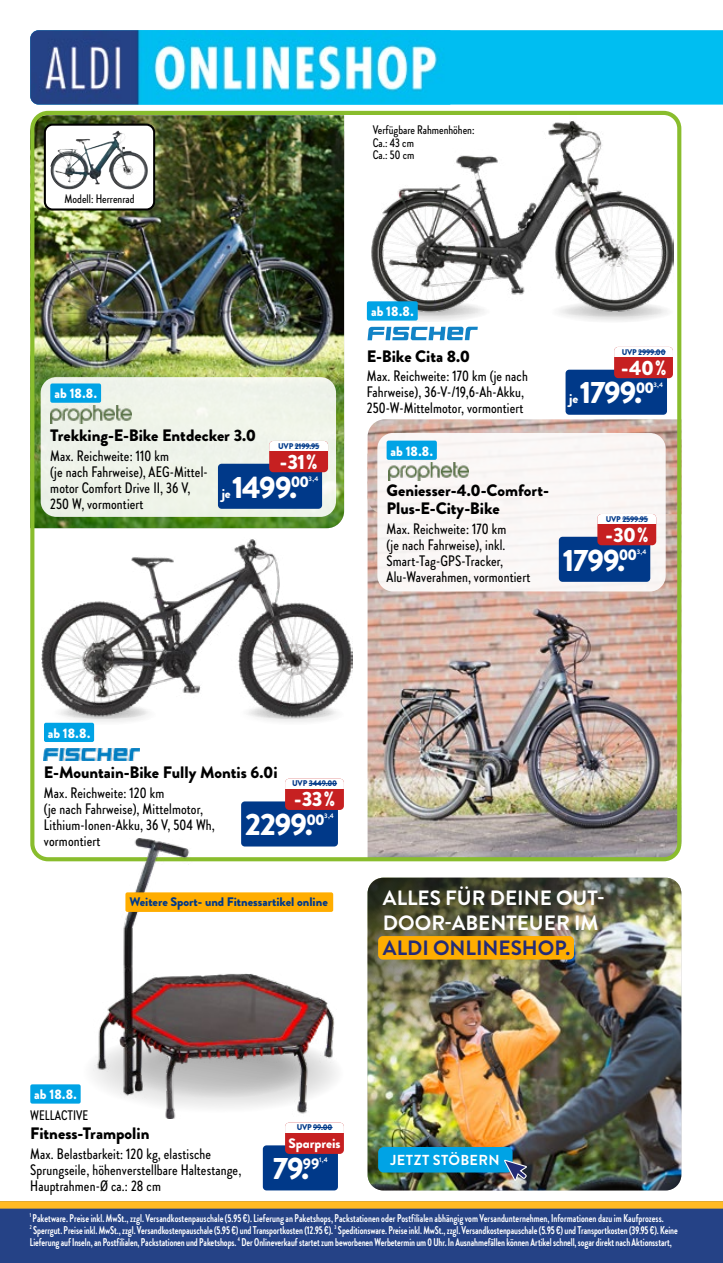
<style>
.page{position:relative;width:723px;height:1263px;background:#fff}
.page>*{position:absolute;margin:0;border:0;box-sizing:border-box;transform-origin:0 0}
.t1{font:900 30.9px "Brandon Grotesque";letter-spacing:-.035em;color:#fff}
.t2{font:700 20.7px/24.9px "Brandon Grotesque";color:#fff}
.t3{font:900 20.7px "Brandon Grotesque";letter-spacing:-.03em;color:#fff}
.t4{font:700 20.7px "Brandon Grotesque";color:#242b76}
.t5{font:900 16.5px/18.6px "Brandon Grotesque";color:#000}
.t6{font:500 15.15px/15.9px "Brandon Grotesque Cond";letter-spacing:.01em;color:#000}
.t7{font:700 14.55px "Brandon Grotesque";letter-spacing:.025em;color:#fff}
.t8{font:900 13.8px "Brandon Grotesque";letter-spacing:.005em;color:#fff;scale:.95 1}
.t9{font:500 13.8px "Brandon Grotesque Cond";color:#000}
.t10{font:900 13.65px "Brandon Grotesque";color:#fff}
.t11{font:900 13.2px "Brandon Grotesque";color:#fff}
.t12{font:500 12.45px/12.5px "Brandon Grotesque Cond";color:#000}
.t13{font:900 12.45px "Brandon Grotesque";color:#003989}
.t14{font:700 11.25px/12px "Brandon Grotesque Cond";letter-spacing:-.005em;color:#fff;scale:.9 1}
.t15{font:700 11.1px/12.5px "Brandon Grotesque Cond";color:#fff;scale:.9 1}
.t16{font:900 8.25px "Brandon Grotesque";letter-spacing:-.02em;color:#003989;scale:.95 1}
.t17{font:700 6.6px "Brandon Grotesque";color:#fff}
</style>
<div class="page">
<div style="left:0;top:1201px;width:723px;height:62px;background:#254286"></div>
<div style="left:450px;top:30px;width:273px;height:75px;background:#00bef1"></div>
<img style="left:30px;top:30px;width:420px;height:75px">
<div style="left:0;top:1201px;width:723px;height:7px;background:#ffba24"></div>
<img style="left:367px;top:878px;width:314px;height:312px">
<img style="left:367px;top:878px;width:314px;height:189px;border-radius:16px">
<div style="left:378px;top:1147px;width:134px;height:25px;background:#00a3e5;border-radius:5px"></div>
<svg style="left:503px;top:1159px;width:25px;height:27px"></svg>
<div style="left:378px;top:936px;width:196px;height:23px;background:#ffad00;border-radius:5px"></div>
<img style="left:367px;top:514px;width:314px;height:342px">
<img style="left:367px;top:419px;width:309px;height:95px">
<div style="left:377px;top:433px;width:289px;height:158px;background:#faf7f6;border-radius:16px"></div>
<img style="left:41px;top:539px;width:311px;height:199px">
<img style="left:35px;top:210px;width:309px;height:165px">
<img style="left:35px;top:375px;width:309px;height:153px">
<img style="left:35px;top:116px;width:309px;height:94px">
<div style="left:41px;top:377px;width:295px;height:140px;background:#eef3e9;border-radius:16px"></div>
<div style="left:30px;top:111px;width:651px;height:750px;border:4px solid #89bd2d;border-radius:16px"></div>
<svg style="left:367px;top:300px;width:124px;height:22px"></svg>
<svg style="left:549px;top:301px;width:125px;height:22px"></svg>
<img style="left:371px;top:114px;width:303px;height:201px">
<img style="left:76px;top:838px;width:268px;height:281px">
<div style="left:50px;top:383px;width:51px;height:20px;background:#00a3e5;border-radius:2px"></div>
<div style="left:44px;top:723px;width:50px;height:19px;background:#00a3e5;border-radius:2px"></div>
<div style="left:241px;top:801px;width:97px;height:45px;background:#003989;border-radius:4px"></div>
<div style="left:285px;top:779px;width:59px;height:31px;background:#c62021;border-radius:4px"></div>
<div style="left:285px;top:779px;width:59px;height:9px;background:#fff"></div>
<svg style="left:309px;top:783px;width:28px;height:1px"></svg>
<div style="left:30px;top:1084px;width:51px;height:19px;background:#00a3e5;border-radius:2px"></div>
<div style="left:263px;top:1145px;width:75px;height:45px;background:#003989;border-radius:4px"></div>
<div style="left:285px;top:1122px;width:59px;height:32px;background:#c62021;border-radius:4px"></div>
<div style="left:285px;top:1122px;width:59px;height:10px;background:#fff"></div>
<svg style="left:313px;top:1127px;width:19px;height:1px"></svg>
<svg style="left:45px;top:125px;width:109px;height:84px"></svg>
<div style="left:44px;top:124px;width:111px;height:87px;border:2px solid #000;border-radius:8px"></div>
<img style="left:85px;top:131px;width:33px;height:18px">
<img style="left:44px;top:749px;width:96px;height:12px">
<img style="left:50px;top:406px;width:81px;height:18px">
<div style="left:218px;top:464px;width:104px;height:45px;background:#003989;border-radius:4px"></div>
<div style="left:269px;top:441px;width:59px;height:31px;background:#c62021;border-radius:4px"></div>
<div style="left:269px;top:441px;width:59px;height:10px;background:#fff"></div>
<svg style="left:295px;top:445px;width:24px;height:1px"></svg>
<div style="left:387px;top:441px;width:50px;height:19px;background:#00a3e5;border-radius:2px"></div>
<div style="left:559px;top:537px;width:91px;height:45px;background:#003989;border-radius:4px"></div>
<div style="left:597px;top:514px;width:59px;height:31px;background:#c62021;border-radius:4px"></div>
<div style="left:597px;top:514px;width:59px;height:10px;background:#fff"></div>
<svg style="left:622px;top:518px;width:26px;height:1px"></svg>
<img style="left:388px;top:463px;width:81px;height:18px">
<div style="left:125px;top:892px;width:208px;height:20px;background:#ffad00;border-radius:2px"></div>
<svg style="left:367px;top:327px;width:111px;height:13px"></svg>
<div style="left:367px;top:301px;width:51px;height:20px;background:#00a3e5;border-radius:2px"></div>
<div style="left:565px;top:370px;width:102px;height:45px;background:#003989;border-radius:4px"></div>
<div style="left:614px;top:347px;width:59px;height:31px;background:#c62021;border-radius:4px"></div>
<div style="left:614px;top:347px;width:59px;height:10px;background:#fff"></div>
<svg style="left:638px;top:351px;width:27px;height:1px"></svg>
<p class="t12" style="left:65px;top:193px;width:71px">Modell: Herrenrad</p>
<p class="t8" style="left:54px;top:384px;width:46px">ab 18.8.</p>
<h3 class="t5" style="left:50px;top:427px;width:207px">Trekking-E-Bike Entdecker 3.0</h3>
<h3 class="t6" style="left:50px;top:448px;width:159px">Max. Reichweite: 110 km<br>(je nach Fahrweise), AEG-Mittel&shy;motor Comfort Drive II, 36 V,<br>250 W, vormontiert</h3>
<p class="t16" style="left:278px;top:440px;width:45px">UVP 2199.95</p>
<h2 class="t3" style="left:280px;top:447px;width:39px">- 31 %</h2>
<h1 class="t1" style="left:232px;top:465px;width:79px">1499.<sup>00</sup></h1>
<p class="t17" style="left:309px;top:474px;width:11px">3,4</p>
<p class="t11" style="left:222px;top:484px;width:10px">je</p>
<p class="t12" style="left:373px;top:124px;width:103px">Verfügbare Rahmenhöhen:<br>Ca.: 43 cm<br>Ca.: 50 cm</p>
<p class="t8" style="left:371px;top:302px;width:46px">ab 18.8.</p>
<h3 class="t5" style="left:367px;top:347px;width:105px">E-Bike Cita 8.0</h3>
<h3 class="t6" style="left:367px;top:368px;width:162px">Max. Reichweite: 170 km (je nach<br>Fahrweise), 36-V-/19,6-Ah-Akku,<br>250-W-Mittelmotor, vormontiert</h3>
<p class="t8" style="left:390px;top:441px;width:46px">ab 18.8.</p>
<h3 class="t5" style="left:387px;top:481px;width:164px">Geniesser-4.0-Comfort-<br>Plus-E-City-Bike</h3>
<h3 class="t6" style="left:387px;top:521px;width:145px">Max. Reichweite: 170 km<br>(je nach Fahrweise), inkl.<br>Smart-Tag-GPS-Tracker,<br>Alu-Waverahmen, vormontiert</h3>
<p class="t16" style="left:622px;top:346px;width:48px">UVP 2999.00</p>
<h2 class="t3" style="left:621px;top:353px;width:47px">- 40 %</h2>
<h1 class="t1" style="left:580px;top:371px;width:76px">1799.<sup>00</sup></h1>
<p class="t17" style="left:653px;top:380px;width:11px">3,4</p>
<p class="t11" style="left:569px;top:390px;width:10px">je</p>
<p class="t16" style="left:606px;top:513px;width:46px">UVP 2599.95</p>
<h2 class="t3" style="left:605px;top:520px;width:44px">- 30 %</h2>
<h1 class="t1" style="left:563px;top:538px;width:76px">1799.<sup>00</sup></h1>
<p class="t17" style="left:637px;top:547px;width:11px">3,4</p>
<p class="t8" style="left:48px;top:723px;width:46px">ab 18.8.</p>
<h3 class="t5" style="left:44px;top:763px;width:235px">E-Mountain-Bike Fully Montis 6.0i</h3>
<h3 class="t6" style="left:44px;top:785px;width:172px">Max. Reichweite: 120 km<br>(je nach Fahrweise), Mittelmotor,<br>Lithium-Ionen-Akku, 36 V, 504 Wh, vormontiert</h3>
<p class="t16" style="left:292px;top:778px;width:49px">UVP 3449.00</p>
<h2 class="t3" style="left:294px;top:785px;width:42px">- 33 %</h2>
<h1 class="t1" style="left:245px;top:803px;width:81px">2299.<sup>00</sup></h1>
<p class="t17" style="left:324px;top:811px;width:11px">3,4</p>
<p class="t13" style="left:129px;top:893px;width:200px">Weitere Sport- und Fitnessartikel online</p>
<h2 class="t2" style="left:383px;top:886px;width:223px">ALLES FÜR DEINE OUT-<br>DOOR-ABENTEUER IM</h2>
<h2 class="t4" style="left:383px;top:933px;width:189px">ALDI ONLINESHOP.</h2>
<p class="t8" style="left:34px;top:1085px;width:46px">ab 18.8.</p>
<p class="t9" style="left:30px;top:1106px;width:60px">WELLACTIVE</p>
<h3 class="t5" style="left:30px;top:1124px;width:121px">Fitness-Trampolin</h3>
<h3 class="t6" style="left:30px;top:1145px;width:212px">Max. Belastbarkeit: 120 kg, elastische<br>Sprungseile, höhenverstellbare Haltestange,<br>Hauptrahmen-Ø ca.: 28 cm</h3>
<p class="t16" style="left:297px;top:1121px;width:39px">UVP 99.00</p>
<p class="t10" style="left:288px;top:1133px;width:54px">Sparpreis</p>
<h1 class="t1" style="left:273px;top:1147px;width:48px">79.<sup>99</sup></h1>
<p class="t17" style="left:319px;top:1155px;width:10px">1,4</p>
<p class="t7" style="left:390px;top:1150px;width:111px">JETZT STÖBERN</p>
<p class="t14" style="left:30px;top:1212px;width:721px"><sup>1</sup> Paketware. Preise inkl. MwSt., zzgl. Versandkostenpauschale (5.95 €). Lieferung an Paketshops, Packstationen oder Postfilialen abhängig vom Versandunternehmen, Informationen dazu im Kaufprozess.<br><sup>2</sup> Sperrgut. Preise inkl. MwSt., zzgl. Versandkostenpauschale (5.95 €) und Transportkosten (12.95 €). <sup>3</sup> Speditionsware. Preise inkl. MwSt., zzgl. Versandkostenpauschale (5.95 €) und Transportkosten (39.95 €). Keine<br>Lieferung auf Inseln, an Postfilialen, Packstationen und Paketshops. <sup>4</sup> Der Onlineverkauf startet zum beworbenen Werbetermin um 0 Uhr. In Ausnahmefällen können Artikel schnell, sogar direkt nach Aktionsstart,</p>
<p class="t15" style="left:30px;top:1213px;width:705px"><sup>1</sup> Paketware. Preise inkl. MwSt., zzgl. Versandkostenpauschale (5.95 €). Lieferung an Paketshops, Packstationen oder Postfilialen abhängig vom Versandunternehmen, Informationen dazu im Kaufprozess.<br><sup>2</sup> Sperrgut. Preise inkl. MwSt., zzgl. Versandkostenpauschale (5.95 €) und Transportkosten (12.95 €). <sup>3</sup> Speditionsware. Preise inkl. MwSt., zzgl. Versandkostenpauschale (5.95 €) und Transportkosten (39.95 €).<br>Keine Lieferung auf Inseln, an Postfilialen, Packstationen und Paketshops. <sup>4</sup> Der Onlineverkauf startet zum beworbenen Werbetermin um 0 Uhr. In Ausnahmefällen können Artikel schnell, sogar direkt nach</p>
</div>
